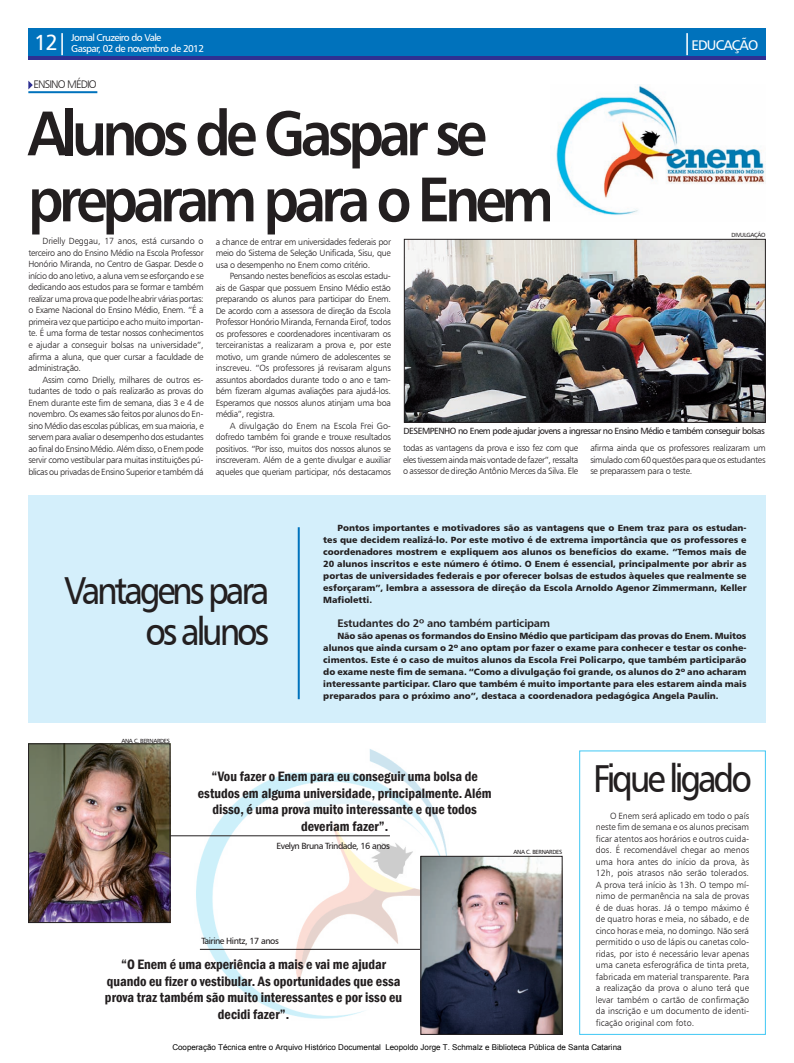
<style>
.page{position:relative;width:794px;height:1063px;background:#fff}
.page>*{position:absolute;margin:0;border:0;box-sizing:border-box;transform-origin:0 0}
.t1{font:63px/66px "Humanist 777 BT Bold B";letter-spacing:-.09em;color:#231f20;scale:.9 1}
.t2{font:39px/41px "Humanist 777 BT Roman B";letter-spacing:-.09em;color:#231f20;text-align:right;scale:.9 1}
.t3{font:22px "Humanist 777 BT Roman B";color:#fff}
.t4{font:600 condensed 14px/16.8px "Franklin Gothic";color:#231f20;text-align:center}
.t5{font:14px "Humanist 777 BT Roman B";letter-spacing:-.06em;color:#fff}
.t6{font:11px "Humanist 777 BT Bold B";letter-spacing:-.02em;color:#231f20}
.t7{font:11px "Humanist 777 BT Light B";letter-spacing:-.08em;color:#231f20}
.t8{font:10px/11px "Humanist 777 BT Roman B";letter-spacing:-.06em;color:#fff}
.t9{font:9px/11.5px "Humanist 777 BT Light B";letter-spacing:-.03em;color:#231f20;text-align:justify}
.t10{font:9px/12px "Humanist 777 BT Black B";color:#231f20;text-align:justify}
.t11{font:9px "Humanist 777 BT Roman B";letter-spacing:-.055em;color:#231f20}
.t12{font:8px "Arial";color:#000}
.t13{font:6px "Humanist 777 BT Roman B";letter-spacing:-.05em;color:#231f20}
.s1{font-size:22px}
</style>
<div class="page">
<img style="left:182px;top:749px;width:279px;height:270px">
<img style="left:30px;top:746px;width:138px;height:175px">
<div style="left:28px;top:744px;width:142px;height:179px;border:1px solid #231f20"></div>
<img style="left:422px;top:858px;width:138px;height:175px">
<div style="left:420px;top:856px;width:142px;height:179px;border:1px solid #231f20"></div>
<img style="left:406px;top:241px;width:357px;height:180px">
<div style="left:404px;top:239px;width:361px;height:184px;border:1px solid #231f20"></div>
<div style="left:28px;top:495px;width:737px;height:228px;background:#d4effb"></div>
<div style="left:579px;top:751px;width:186px;height:284px;border:1px solid #40c7f4"></div>
<div style="left:28px;top:28px;width:737px;height:29px;background:#0072bc"></div>
<hr style="left:28px;top:57px;width:737px;height:3px;background:#2e3092">
<hr style="left:28px;top:91px;width:69px;height:2px;background:#0072bc">
<hr style="left:170px;top:836px;width:220px;height:1px;background:#231f20">
<hr style="left:200px;top:949px;width:220px;height:1px;background:#231f20">
<hr style="left:298px;top:527px;width:2px;height:172px;background:#0072bc">
<svg style="left:28px;top:81px;width:5px;height:8px"></svg>
<img style="left:556px;top:84px;width:209px;height:131px">
<h3 class="t3" style="left:34px;top:29px;width:35px">12|</h3>
<h3 class="t5" style="left:682px;top:37px;width:78px"><span class="s1">|</span>EDUCAÇÃO</h3>
<p class="t8" style="left:71px;top:32px;width:134px">Jornal Cruzeiro do Vale<br>Gaspar, 02 de novembro de 2012</p>
<p class="t7" style="left:34px;top:77px;width:65px">ENSINO MÉDIO</p>
<h1 class="t1" style="left:28px;top:99px;width:586px">Alunos de Gaspar se preparam para o Enem</h1>
<p class="t13" style="left:731px;top:231px;width:20px">divu lgação</p>
<p class="t9" style="left:216px;top:235px;width:177px">a chance de entrar em universidades federais por meio do Sistema de Seleção Unificada, Sisu, que usa o desempenho no Enem como critério.</p>
<p class="t9" style="left:216px;top:270px;width:177px;text-indent:14px">Pensando nestes benefícios as escolas estadu&shy;ais de Gaspar que possuem Ensino Médio estão preparando os alunos para participar do Enem.<br>De acordo com a assessora de direção da Escola Professor Honório Miranda, Fernanda Eirof, todos os professores e coordenadores incentivaram os terceiranistas a realizaram a prova e, por este motivo, um grande número de adolescentes se inscreveu. “Os professores já revisaram alguns assuntos abordados durante todo o ano e tam&shy;bém fizeram algumas avaliações para ajudá-los.<br>Esperamos que nossos alunos atinjam uma boa média”, registra.</p>
<p class="t9" style="left:216px;top:420px;width:177px;text-indent:14px">A divulgação do Enem na Escola Frei Go&shy;dofredo também foi grande e trouxe resultados positivos. “Por isso, muitos dos nossos alunos se inscreveram. Além de a gente divulgar e auxiliar aqueles que queriam participar, nós destacamos</p>
<p class="t9" style="left:28px;top:235px;width:177px;text-indent:14px">Drielly Deggau, 17 anos, está cursando o terceiro ano do Ensino Médio na Escola Professor Honório Miranda, no Centro de Gaspar. Desde o início do ano letivo, a aluna vem se esforçando e se dedicando aos estudos para se formar e também realizar uma prova que pode lhe abrir várias portas: o Exame Nacional do Ensino Médio, Enem. “É a primeira vez que participo e acho muito importan&shy;te. É uma forma de testar nossos conhecimentos e ajudar a conseguir bolsas na universidade”, afirma a aluna, que quer cursar a faculdade de administração.</p>
<p class="t9" style="left:28px;top:373px;width:177px;text-indent:14px">Assim como Drielly, milhares de outros es&shy;tudantes de todo o país realizarão as provas do Enem durante este fim de semana, dias 3 e 4 de novembro. Os exames são feitos por alunos do En&shy;sino Médio das escolas públicas, em sua maioria, e servem para avaliar o desempenho dos estudantes ao final do Ensino Médio. Além disso, o Enem pode servir como vestibular para muitas instituições pú&shy;blicas ou privadas de Ensino Superior e também dá</p>
<p class="t11" style="left:403px;top:425px;width:363px">DESEMPEN HO no Enem pode ajudar jovens a ingressar no Ensino Médio e também conseguir bolsas</p>
<p class="t9" style="left:403px;top:442px;width:177px">todas as vantagens da prova e isso fez com que eles tivessem ainda mais vontade de fazer”, ressalta o assessor de direção Antônio Merces da Silva. Ele</p>
<p class="t9" style="left:590px;top:442px;width:177px">afirma ainda que os professores realizaram um simulado com 60 questões para que os estudantes se preparassem para o teste.</p>
<h2 class="t2" style="left:64px;top:569px;width:229px">Vantagens para os alunos</h2>
<p class="t13" style="left:121px;top:737px;width:50px">ana c. bernardes</p>
<p class="t10" style="left:323px;top:522px;width:425px;text-indent:14px">Pontos importantes e motivadores são as vantagens que o Enem traz para os estudan&shy;tes que decidem realizá-lo. Por este motivo é de extrema importância que os professores e coordenadores mostrem e expliquem aos alunos os benefícios do exame. “Temos mais de 20 alunos inscritos e este número é ótimo. O Enem é essencial, principalmente por abrir as portas de universidades federais e por oferecer bolsas de estudos àqueles que realmente se esforçaram”, lembra a assessora de direção da Escola Arnoldo Agenor Zimmermann, Keller Mafioletti.</p>
<p class="t6" style="left:337px;top:616px;width:214px">Estudantes do 2º ano também participam</p>
<p class="t10" style="left:323px;top:630px;width:425px;text-indent:14px">Não são apenas os formandos do Ensino Médio que participam das provas do Enem. Muitos alunos que ainda cursam o 2º ano optam por fazer o exame para conhecer e testar os conhe&shy;cimentos. Este é o caso de muitos alunos da Escola Frei Policarpo, que também participarão do exame neste fim de semana. “Como a divulgação foi grande, os alunos do 2º ano acharam interessante participar. Claro que também é muito importante para eles estarem ainda mais preparados para o próximo ano”, destaca a coordenadora pedagógica Angela Paulin.</p>
<h3 class="t4" style="left:198px;top:768px;width:295px">“Vou fazer o Enem para eu conseguir uma bolsa de estudos em alguma universidade, principalmente. Além disso, é uma prova muito interessante e que todos deveriam fazer”.</h3>
<p class="t11" style="left:276px;top:840px;width:115px">Evelyn Bruna Trindade, 16 anos</p>
<p class="t13" style="left:513px;top:848px;width:50px">ana c. bernardes</p>
<p class="t11" style="left:201px;top:935px;width:79px">Tairine Hintz, 17 anos</p>
<h3 class="t4" style="left:105px;top:956px;width:299px">“O Enem é uma experiência a mais e vai me ajudar quando eu fizer o vestibular. As oportunidades que essa prova traz também são muito interessantes e por isso eu decidi fazer”.</h3>
<h2 class="t2" style="left:593px;top:758px;width:178px">Fique ligado</h2>
<p class="t9" style="left:596px;top:810px;width:155px;text-indent:14px">O Enem será aplicado em todo o país neste fim de semana e os alunos precisam ficar atentos aos horários e outros cuida&shy;dos. É recomendável chegar ao menos uma hora antes do início da prova, às 12h, pois atrasos não serão tolerados.<br>A prova terá início às 13h. O tempo mí&shy;nimo de permanência na sala de provas é de duas horas. Já o tempo máximo é de quatro horas e meia, no sábado, e de cinco horas e meia, no domingo. Não será permitido o uso de lápis ou canetas colo&shy;ridas, por isto é necessário levar apenas uma caneta esferográfica de tinta preta, fabricada em material transparente. Para a realização da prova o aluno terá que levar também o cartão de confirmação da inscrição e um documento de identi&shy;ficação original com foto.</p>
<p class="t12" style="left:172px;top:1042px;width:451px">Cooperação Técnica entre o Arquivo Histórico Documental Leopoldo Jorge T. Schmalz e Biblioteca Pública de Santa Catarina</p>
</div>
